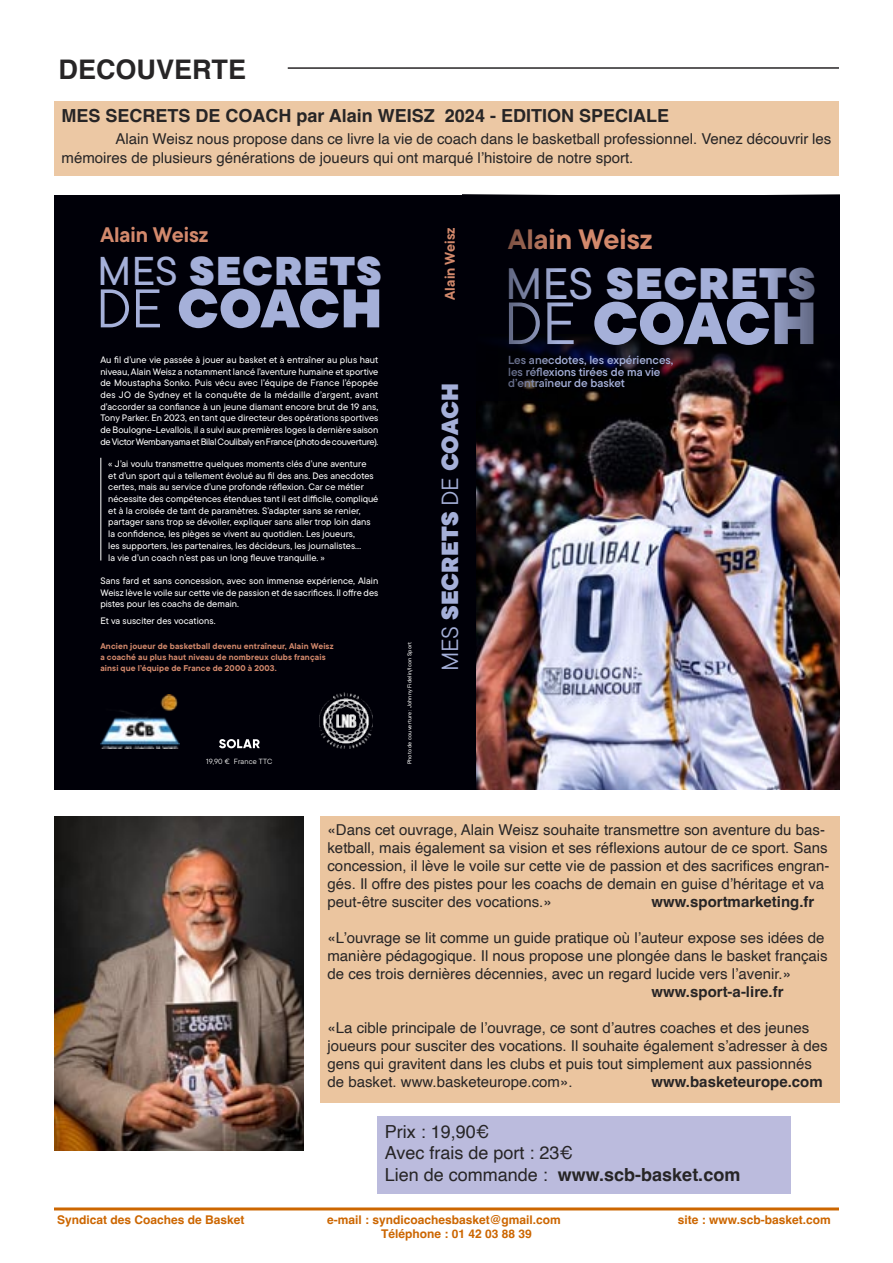
<style>
.page{position:relative;width:893px;height:1263px;background:#fff}
.page>*{position:absolute;margin:0;border:0;box-sizing:border-box;transform-origin:0 0}
.t1{font:900 59.25px "TT Commons Pro";letter-spacing:-.01em;color:#a5b0d9}
.t2{font:900 54.15px "TT Commons Pro";letter-spacing:-.01em;color:#a5b0d9}
.t3{font:900 43.95px "TT Commons Pro";letter-spacing:.03em;color:#a5b0d9}
.t4{font:900 40.2px "TT Commons Pro";letter-spacing:.03em;color:#a5b0d9}
.t5{font:700 28.05px "TT Commons Pro";color:#d3896c}
.t6{font:700 27px "Helvetica";color:#272526}
.t7{font:900 23.4px "TT Commons Pro";letter-spacing:.005em;color:#a5b0d9}
.t8{font:700 21px "TT Commons Pro";color:#d3896c}
.t9{font:700 18px "Helvetica";color:#272526}
.t10{font:18px "Helvetica";color:#272526}
.t11{font:15px/18px "Helvetica";color:#272526}
.t12{font:700 15px "Helvetica";color:#272526}
.t13{font:700 13.95px "TT Commons Pro";color:#d3896c}
.t14{font:700 12px "Helvetica";color:#c60}
.t15{font:11.7px/11.7px "TT Commons Pro Db";color:#a5b0d9}
.t16{font:500 9.3px/11.7px "TT Commons Pro";color:#fff;text-align:justify}
.t17{font:700 8.4px/11.2px "TT Commons Pro";letter-spacing:.015em;color:#d3896c}
.t18{font:7.5px "TT Commons Pro";letter-spacing:.025em;color:#fff}
.t19{font:500 5.55px "TT Commons Pro";letter-spacing:.02em;color:#fff}
.s1{font-weight:500}
.s2{font-weight:400}
</style>
<div class="page">
<hr style="left:54px;top:1207px;width:785px;height:3px;background:#c60">
<img style="left:475px;top:401px;width:364px;height:388px">
<div style="left:462px;top:195px;width:377px;height:139px;background:#000008"></div>
<svg style="left:557px;top:334px;width:207px;height:67px;background:#130d13"></svg>
<div style="left:764px;top:195px;width:75px;height:206px;background:#000008"></div>
<div style="left:462px;top:195px;width:95px;height:206px;background:#000008"></div>
<div style="left:54px;top:195px;width:421px;height:594px;background:#000008"></div>
<hr style="left:101px;top:458px;width:1px;height:102px;background:#fff">
<img style="left:100px;top:695px;width:80px;height:53px">
<img style="left:320px;top:692px;width:52px;height:56px">
<svg style="left:219px;top:739px;width:41px;height:9px"></svg>
<hr style="left:288px;top:67px;width:551px;height:2px;background:#272526">
<div style="left:54px;top:101px;width:785px;height:75px;background:#ecc8a4"></div>
<img style="left:54px;top:816px;width:249px;height:335px">
<div style="left:320px;top:816px;width:519px;height:286px;background:#ebc59f"></div>
<div style="left:377px;top:1116px;width:413px;height:78px;background:#bbd"></div>
<p class="t6" style="left:58px;top:58px;width:189px">DECOUVERTE</p>
<p class="t9" style="left:62px;top:109px;width:609px">MES SECRETS DE COACH par Alain WEISZ 2024 - EDITION SPECIALE</p>
<p class="t11" style="left:62px;top:130px;width:771px;line-height:19.4px;text-indent:54px">Alain Weisz nous propose dans ce livre la vie de coach dans le basketball professionnel. Venez découvrir les mémoires de plusieurs générations de joueurs qui ont marqué l’histoire de notre sport.</p>
<h3 class="t8" style="left:100px;top:223px;width:110px">Alain Weisz</h3>
<h3 class="t4" style="left:97px;top:248px;width:285px"><span class="s1">MES</span> SECRETS</h3>
<h2 class="t2" style="left:96px;top:277px;width:288px"><span class="s2">DE</span> COACH</h2>
<p class="t16" style="left:100px;top:355px;width:280px">Au fil d’une vie passée à jouer au basket et à entraîner au plus haut niveau, Alain Weisz a notamment lancé l’aventure humaine et sportive de Moustapha Sonko. Puis vécu avec l’équipe de France l’épopée des JO de Sydney et la conquête de la médaille d’argent, avant d’accorder sa confiance à un jeune diamant encore brut de 19 ans, Tony Parker. En 2023, en tant que directeur des opérations sportives de Boulogne-Levallois, il a suivi aux premières loges la dernière saison de Victor Wembanyama et Bilal Coulibaly en France (photo de couverture).</p>
<p class="t16" style="left:108px;top:459px;width:272px;text-align:left">« J’ai voulu transmettre quelques moments clés d’une aventure<br>et d’un sport qui a tellement évolué au fil des ans. Des anecdotes certes, mais au service d’une profonde réflexion. Car ce métier nécessite des compétences étendues tant il est difficile, compliqué et à la croisée de tant de paramètres. S’adapter sans se renier, partager sans trop se dévoiler, expliquer sans aller trop loin dans la confidence, les pièges se vivent au quotidien. Les joueurs,<br>les supporters, les partenaires, les décideurs, les journalistes…<br>la vie d’un coach n’est pas un long fleuve tranquille. »</p>
<p class="t16" style="left:100px;top:576px;width:279px">Sans fard et sans concession, avec son immense expérience, Alain Weisz lève le voile sur cette vie de passion et de sacrifices. Il offre des pistes pour les coachs de demain.</p>
<p class="t16" style="left:100px;top:616px;width:117px">Et va susciter des vocations.</p>
<p class="t17" style="left:100px;top:640px;width:235px">Ancien joueur de basketball devenu entraîneur, Alain Weisz a coaché au plus haut niveau de nombreux clubs français ainsi que l’équipe de France de 2000 à 2003.</p>
<p class="t19" style="left:408px;top:764px;width:124px;rotate:-90deg">Photo de couverture : Johnny Fidelin/Icon Sport</p>
<p class="t18" style="left:206px;top:757px;width:68px">19,90 € France TTC</p>
<h3 class="t13" style="left:442px;top:300px;width:74px;rotate:-90deg">Alain Weisz</h3>
<h3 class="t7" style="left:436px;top:671px;width:289px;rotate:-90deg"><span class="s2">MES</span> SECRETS <span class="s2">DE</span> COACH</h3>
<h3 class="t5" style="left:508px;top:223px;width:146px">Alain Weisz</h3>
<h3 class="t3" style="left:505px;top:258px;width:312px"><span class="s1">MES</span> SECRETS</h3>
<h1 class="t1" style="left:504px;top:289px;width:315px"><span class="s2">DE</span> COACH</h1>
<p class="t15" style="left:508px;top:354px;width:167px">Les anecdotes, les expériences, les réflexions tirées de ma vie d’entraîneur de basket</p>
<p class="t11" style="left:327px;top:822px;width:503px">«Dans cet ouvrage, Alain Weisz souhaite transmettre son aventure du bas&shy;ketball, mais également sa vision et ses réflexions autour de ce sport. Sans concession, il lève le voile sur cette vie de passion et des sacrifices engran&shy;gés. Il offre des pistes pour les coachs de demain en guise d’héritage et va peut-être susciter des vocations.»</p>
<p class="t12" style="left:651px;top:896px;width:164px">www.sportmarketing.fr</p>
<p class="t11" style="left:327px;top:930px;width:502px">«L’ouvrage se lit comme un guide pratique où l’auteur expose ses idées de manière pédagogique. Il nous propose une plongée dans le basket français de ces trois dernières décennies, avec un regard lucide vers l’avenir.»</p>
<p class="t12" style="left:651px;top:986px;width:133px">www.sport-a-lire.fr</p>
<p class="t11" style="left:327px;top:1020px;width:502px">«La cible principale de l’ouvrage, ce sont d’autres coaches et des jeunes joueurs pour susciter des vocations. Il souhaite également s’adresser à des gens qui gravitent dans les clubs et puis tout simplement aux passionnés de basket. www.basketeurope.com».</p>
<p class="t12" style="left:651px;top:1076px;width:173px">www.basketeurope.com</p>
<p class="t10" style="left:385px;top:1124px;width:106px">Prix : 19,90€</p>
<p class="t10" style="left:385px;top:1145px;width:190px">Avec frais de port : 23€</p>
<p class="t9" style="left:385px;top:1167px;width:357px"><span class="s2">Lien de commande :</span> www.scb-basket.com</p>
<p class="t14" style="left:57px;top:1215px;width:189px">Syndicat des Coaches de Basket</p>
<p class="t14" style="left:327px;top:1215px;width:235px">e-mail : syndicoachesbasket@gmail.com</p>
<p class="t14" style="left:678px;top:1215px;width:154px">site : www.scb-basket.com</p>
<p class="t14" style="left:381px;top:1229px;width:152px">Téléphone : 01 42 03 88 39</p>
</div>
